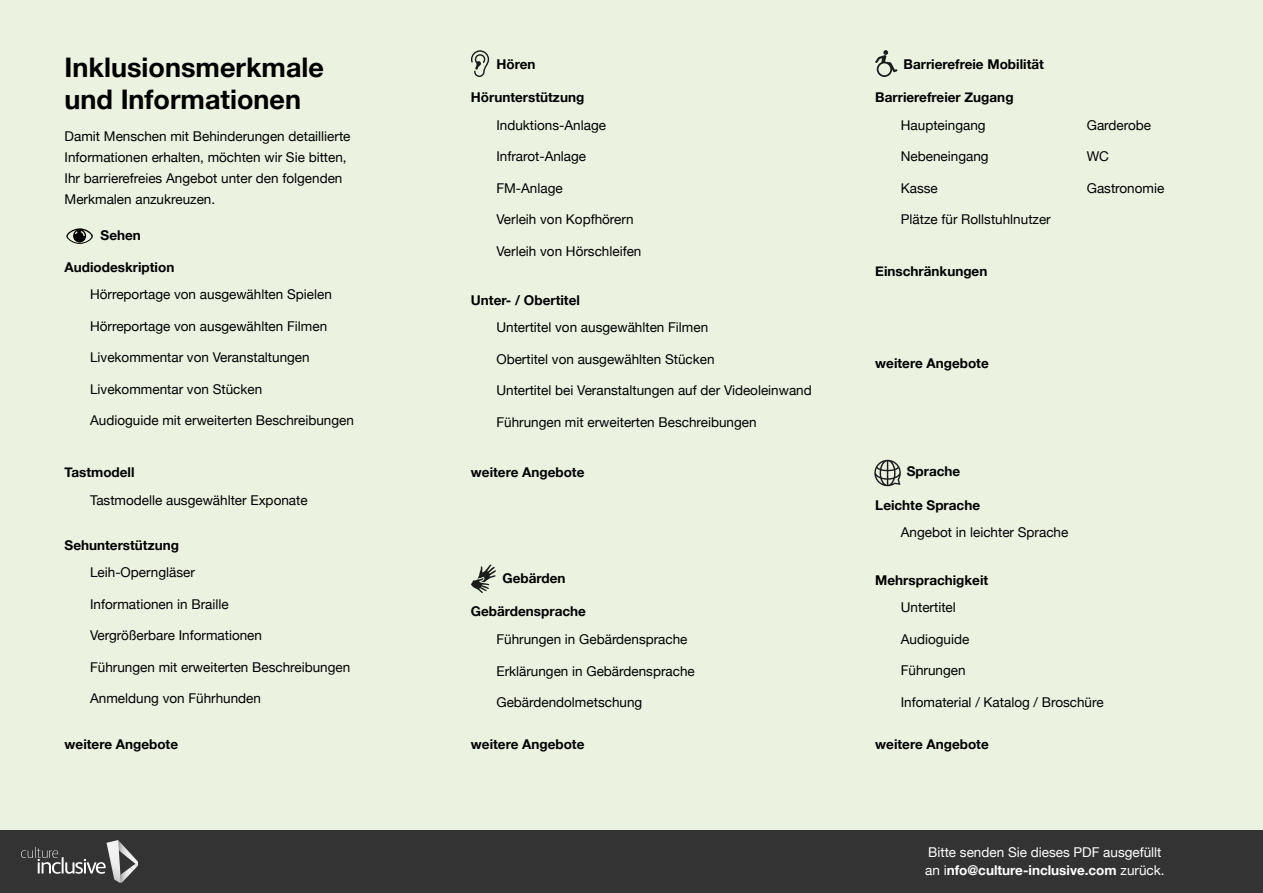
<style>
.page{position:relative;width:1263px;height:893px;background:#ebf2e0}
.page>*{position:absolute;margin:0;border:0;box-sizing:border-box;transform-origin:0 0}
.t1{font:700 27px/32.4px "Helvetica Neue";color:#000}
.t2{font:13.5px/21px "Helvetica Neue";color:#000}
.t3{font:700 13.5px "Helvetica Neue";color:#000}
.t4{font:13.5px/18px "Helvetica Neue";color:#fff}
.s1{font-weight:700}
</style>
<div class="page">
<div style="left:0;top:831px;width:1263px;height:62px;background:#333"></div>
<svg style="left:21px;top:840px;width:117px;height:43px"></svg>
<svg style="left:66px;top:228px;width:27px;height:16px"></svg>
<svg style="left:471px;top:50px;width:18px;height:27px"></svg>
<svg style="left:471px;top:564px;width:25px;height:29px"></svg>
<svg style="left:875px;top:50px;width:22px;height:27px"></svg>
<svg style="left:874px;top:460px;width:27px;height:26px"></svg>
<h1 class="t1" style="left:65px;top:52px;width:261px">Inklusionsmerkmale und Informationen</h1>
<p class="t2" style="left:65px;top:126px;width:287px">Damit Menschen mit Behinderungen detaillierte Informationen erhalten, möchten wir Sie bitten, Ihr barrierefreies Angebot unter den folgenden Merkmalen anzukreuzen.</p>
<p class="t3" style="left:101px;top:225px;width:42px">Sehen</p>
<p class="t3" style="left:65px;top:256px;width:111px">Audiodeskription</p>
<p class="t2" style="left:90px;top:285px;width:243px">Hörreportage von ausgewählten Spielen</p>
<p class="t2" style="left:90px;top:316px;width:239px">Hörreportage von ausgewählten Filmen</p>
<p class="t2" style="left:90px;top:348px;width:221px">Livekommentar von Veranstaltungen</p>
<p class="t2" style="left:90px;top:379px;width:174px">Livekommentar von Stücken</p>
<p class="t2" style="left:90px;top:411px;width:265px">Audioguide mit erweiterten Beschreibungen</p>
<p class="t3" style="left:65px;top:461px;width:71px">Tastmodell</p>
<p class="t2" style="left:90px;top:490px;width:219px">Tastmodelle ausgewählter Exponate</p>
<p class="t3" style="left:65px;top:534px;width:116px">Sehunterstützung</p>
<p class="t2" style="left:90px;top:563px;width:106px">Leih-Operngläser</p>
<p class="t2" style="left:90px;top:594px;width:140px">Informationen in Braille</p>
<p class="t2" style="left:90px;top:626px;width:173px">Vergrößerbare Informationen</p>
<p class="t2" style="left:90px;top:657px;width:262px">Führungen mit erweiterten Beschreibungen</p>
<p class="t2" style="left:90px;top:689px;width:172px">Anmeldung von Führhunden</p>
<p class="t3" style="left:496px;top:53px;width:41px">Hören</p>
<p class="t3" style="left:903px;top:53px;width:142px">Barrierefreie Mobilität</p>
<p class="t3" style="left:471px;top:87px;width:115px">Hörunterstützung</p>
<p class="t3" style="left:875px;top:87px;width:140px">Barrierefreier Zugang</p>
<p class="t2" style="left:496px;top:115px;width:111px">Induktions-Anlage</p>
<p class="t2" style="left:496px;top:147px;width:91px">Infrarot-Anlage</p>
<p class="t2" style="left:496px;top:178px;width:68px">FM-Anlage</p>
<p class="t2" style="left:496px;top:210px;width:139px">Verleih von Kopfhörern</p>
<p class="t2" style="left:496px;top:241px;width:147px">Verleih von Hörschleifen</p>
<p class="t3" style="left:471px;top:289px;width:110px">Unter- / Obertitel</p>
<p class="t2" style="left:496px;top:318px;width:213px">Untertitel von ausgewählten Filmen</p>
<p class="t2" style="left:496px;top:349px;width:220px">Obertitel von ausgewählten Stücken</p>
<p class="t2" style="left:496px;top:381px;width:317px">Untertitel bei Veranstaltungen auf der Videoleinwand</p>
<p class="t2" style="left:496px;top:412px;width:262px">Führungen mit erweiterten Beschreibungen</p>
<p class="t3" style="left:471px;top:461px;width:115px">weitere Angebote</p>
<p class="t3" style="left:503px;top:568px;width:65px">Gebärden</p>
<p class="t2" style="left:901px;top:115px;width:86px">Haupteingang</p>
<p class="t2" style="left:901px;top:147px;width:89px">Nebeneingang</p>
<p class="t2" style="left:901px;top:178px;width:39px">Kasse</p>
<p class="t2" style="left:901px;top:210px;width:151px">Plätze für Rollstuhlnutzer</p>
<p class="t3" style="left:875px;top:260px;width:114px">Einschränkungen</p>
<p class="t3" style="left:875px;top:353px;width:115px">weitere Angebote</p>
<p class="t3" style="left:907px;top:461px;width:55px">Sprache</p>
<p class="t3" style="left:875px;top:494px;width:106px">Leichte Sprache</p>
<p class="t2" style="left:901px;top:523px;width:169px">Angebot in leichter Sprache</p>
<p class="t3" style="left:875px;top:569px;width:114px">Mehrsprachigkeit</p>
<p class="t2" style="left:1087px;top:115px;width:66px">Garderobe</p>
<p class="t2" style="left:1087px;top:147px;width:24px">WC</p>
<p class="t2" style="left:1087px;top:178px;width:79px">Gastronomie</p>
<p class="t3" style="left:471px;top:601px;width:117px">Gebärdensprache</p>
<p class="t2" style="left:496px;top:630px;width:193px">Führungen in Gebärdensprache</p>
<p class="t2" style="left:496px;top:661px;width:200px">Erklärungen in Gebärdensprache</p>
<p class="t2" style="left:496px;top:693px;width:147px">Gebärdendolmetschung</p>
<p class="t2" style="left:901px;top:598px;width:56px">Untertitel</p>
<p class="t2" style="left:901px;top:629px;width:70px">Audioguide</p>
<p class="t2" style="left:901px;top:661px;width:66px">Führungen</p>
<p class="t2" style="left:901px;top:692px;width:204px">Infomaterial / Katalog / Broschüre</p>
<p class="t3" style="left:65px;top:734px;width:115px">weitere Angebote</p>
<p class="t3" style="left:471px;top:734px;width:115px">weitere Angebote</p>
<p class="t3" style="left:875px;top:734px;width:115px">weitere Angebote</p>
<p class="t4" style="left:925px;top:844px;width:241px">Bitte senden Sie dieses PDF ausgefüllt an i<span class="s1">nfo@culture-inclusive.com</span> zurück.</p>
</div>
